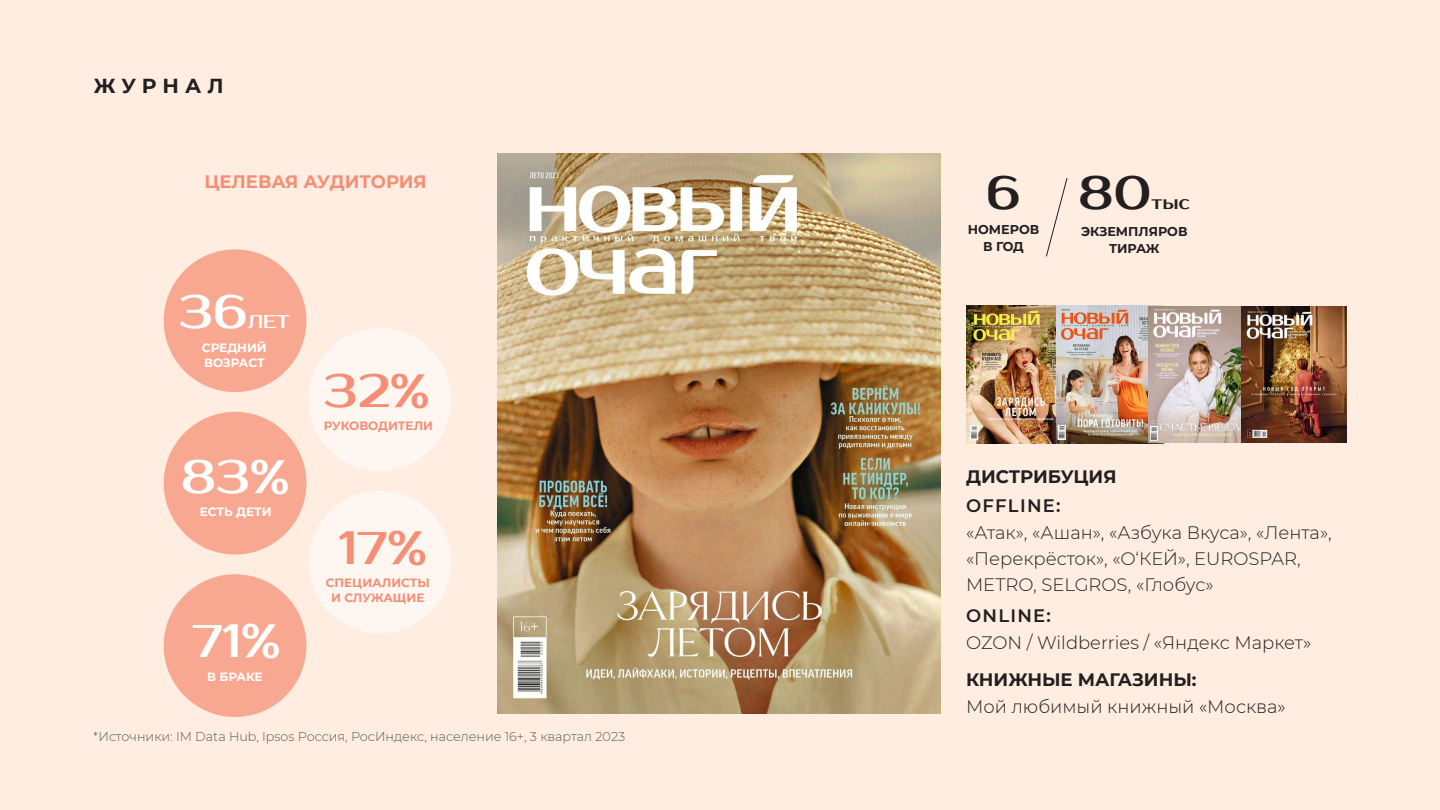
<style>
.page{position:relative;width:1440px;height:810px;background:#feede0}
.page>*{position:absolute;margin:0;border:0;box-sizing:border-box;transform-origin:0 0}
.t1{font:46.5px "Prosto One";color:#fff}
.t2{font:46.5px "Prosto One";color:#f58e74}
.t3{font:46.5px "Prosto One";color:#231f20}
.t4{font:700 20.25px "Montserrat";letter-spacing:.29em;color:#231f20}
.t5{font:18.75px "Prosto One";color:#fff}
.t6{font:18.75px "Prosto One";color:#231f20}
.t7{font:300 18px/26.2px "Montserrat";color:#231f20}
.t8{font:700 18px "Montserrat";color:#231f20}
.t9{font:700 18px "Montserrat";color:#f58e74}
.t10{font:600 18px "Montserrat";letter-spacing:.07em;color:#231f20}
.t11{font:300 12.75px "Montserrat";color:#231f20}
.t12{font:700 12.75px/17.2px "Montserrat";color:#231f20;text-align:center}
.t13{font:700 12px "Montserrat";color:#f58e74}
.t14{font:700 12px "Montserrat";color:#fff}
</style>
<div class="page">
<div style="left:164px;top:249px;width:142px;height:143px;background:#f8a890;border-radius:50%"></div>
<div style="left:164px;top:412px;width:142px;height:143px;background:#f8a890;border-radius:50%"></div>
<div style="left:164px;top:574px;width:142px;height:143px;background:#f8a890;border-radius:50%"></div>
<div style="left:308px;top:328px;width:143px;height:143px;background:#fef7f1;border-radius:50%"></div>
<div style="left:308px;top:491px;width:143px;height:142px;background:#fef7f1;border-radius:50%"></div>
<svg style="left:1046px;top:178px;width:22px;height:79px"></svg>
<img style="left:966px;top:306px;width:90px;height:137px">
<img style="left:1056px;top:306px;width:107px;height:137px">
<img style="left:1148px;top:307px;width:94px;height:135px">
<img style="left:1242px;top:306px;width:104px;height:137px">
<img style="left:497px;top:154px;width:443px;height:559px">
<p class="t4" style="left:94px;top:71px;width:131px">ЖУРНАЛ</p>
<p class="t9" style="left:204px;top:169px;width:224px">ЦЕЛЕВАЯ АУДИТОРИЯ</p>
<p class="t3" style="left:1078px;top:166px;width:75px">80</p>
<p class="t3" style="left:986px;top:166px;width:36px">6</p>
<p class="t12" style="left:968px;top:220px;width:73px">НОМЕРОВ<br>В ГОД</p>
<p class="t6" style="left:1151px;top:192px;width:40px">тыс</p>
<p class="t12" style="left:1081px;top:222px;width:108px">ЭКЗЕМПЛЯРОВ</p>
<p class="t12" style="left:1109px;top:239px;width:52px">ТИРАЖ</p>
<p class="t1" style="left:179px;top:284px;width:70px">36</p>
<p class="t5" style="left:248px;top:310px;width:44px">ЛЕТ</p>
<p class="t14" style="left:202px;top:339px;width:66px">СРЕДНИЙ</p>
<p class="t14" style="left:204px;top:354px;width:62px">ВОЗРАСТ</p>
<p class="t1" style="left:181px;top:449px;width:110px">83%</p>
<p class="t14" style="left:200px;top:503px;width:73px">ЕСТЬ ДЕТИ</p>
<p class="t1" style="left:192px;top:613px;width:90px">71%</p>
<p class="t14" style="left:207px;top:668px;width:57px">В БРАКЕ</p>
<p class="t2" style="left:324px;top:363px;width:107px">32%</p>
<p class="t13" style="left:324px;top:417px;width:111px">РУКОВОДИТЕЛИ</p>
<p class="t2" style="left:339px;top:520px;width:90px">17%</p>
<p class="t13" style="left:326px;top:575px;width:106px">СПЕЦИАЛИСТЫ</p>
<p class="t13" style="left:331px;top:589px;width:95px">И СЛУЖАЩИЕ</p>
<p class="t11" style="left:94px;top:728px;width:533px">*Источники: IM Data Hub, Ipsos Россия, РосИндекс, население 16+, 3 квартал 2023</p>
<p class="t8" style="left:966px;top:464px;width:152px">ДИСТРИБУЦИЯ</p>
<p class="t10" style="left:966px;top:493px;width:96px">OFFLINE:</p>
<p class="t7" style="left:966px;top:519px;width:367px">«Атак», «Ашан», «Азбука Вкуса», «Лента», «Перекрёсток», «О‘КЕЙ», EUROSPAR,<br>METRO, SELGROS, «Глобус»</p>
<p class="t10" style="left:966px;top:603px;width:86px">ONLINE:</p>
<p class="t7" style="left:966px;top:629px;width:347px">OZON / Wildberries / «Яндекс Маркет»</p>
<p class="t8" style="left:966px;top:667px;width:232px">КНИЖНЫЕ МАГАЗИНЫ:</p>
<p class="t7" style="left:966px;top:693px;width:321px">Мой любимый книжный «Москва»</p>
</div>
